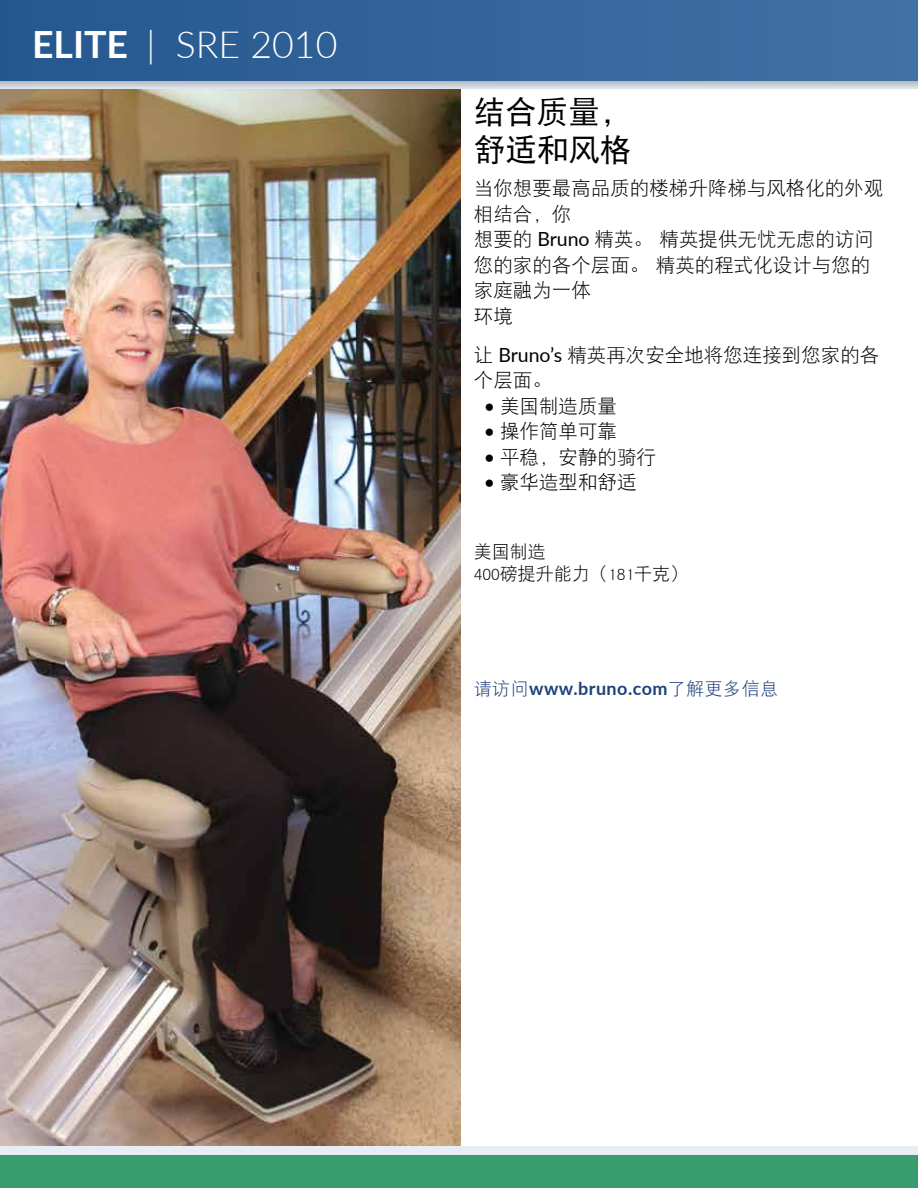
<style>
.page{position:relative;width:918px;height:1188px;background:#fff}
.page>*{position:absolute;margin:0;border:0;box-sizing:border-box;transform-origin:0 0}
.t1{font:300 37.5px "Lato";color:#fff}
.t2{font:31.5px/37.5px "DFP Hei W5";color:#000}
.t3{font:19.5px/25.5px "DFP Hei W3";color:#000}
.t4{font:700 18px "Lato";letter-spacing:.025em;color:#1e427c}
.t5{font:18px/21.6px "DFP Hei W3";color:#000}
.s1{font-weight:700}
.s2{font-family:"Lato"}
.s3{font-family:"DFP Hei W3";font-weight:400}
</style>
<div class="page">
<img style="left:0;top:92px;width:460px;height:1054px">
<div style="left:0;top:0;width:918px;height:92px;background:#000;opacity:.27"></div>
<div style="left:0;top:0;width:918px;height:81px;background:linear-gradient(to right,#24588e,#4271a5)"></div>
<div style="left:0;top:1154px;width:918px;height:34px;background:#389c6f"></div>
<div style="left:0;top:1146px;width:918px;height:8px;background:#e7edf5"></div>
<h1 class="t1" style="left:32px;top:18px;width:307px"><span class="s1">ELITE</span> | SRE 2010</h1>
<h2 class="t2" style="left:474px;top:93px;width:159px">结合质量，舒适和风格</h2>
<p class="t3" style="left:474px;top:175px;width:411px">当你想要最高品质的楼梯升降梯与风格化的外观相结合，你<br>想要的 <span class="s2">Bruno</span> 精英。 精英提供无忧无虑的访问您的家的各个层面。 精英的程式化设计与您的家庭融为一体<br>环境</p>
<p class="t3" style="left:474px;top:342px;width:407px">让 <span class="s2">Bruno’s</span> 精英再次安全地将您连接到您家的各个层面。</p>
<p class="t3" style="left:484px;top:393px;width:135px"><span class="s2">•</span> 美国制造质量</p>
<p class="t3" style="left:484px;top:418px;width:135px"><span class="s2">•</span> 操作简单可靠</p>
<p class="t3" style="left:484px;top:444px;width:174px"><span class="s2">•</span> 平稳，安静的骑行</p>
<p class="t3" style="left:484px;top:469px;width:154px"><span class="s2">•</span> 豪华造型和舒适</p>
<p class="t5" style="left:474px;top:540px;width:216px">美国制造<br>400磅提升能力（181千克）</p>
<p class="t4" style="left:474px;top:675px;width:306px"><span class="s3">请访问</span>www.bruno.com<span class="s3">了解更多信息</span></p>
</div>
